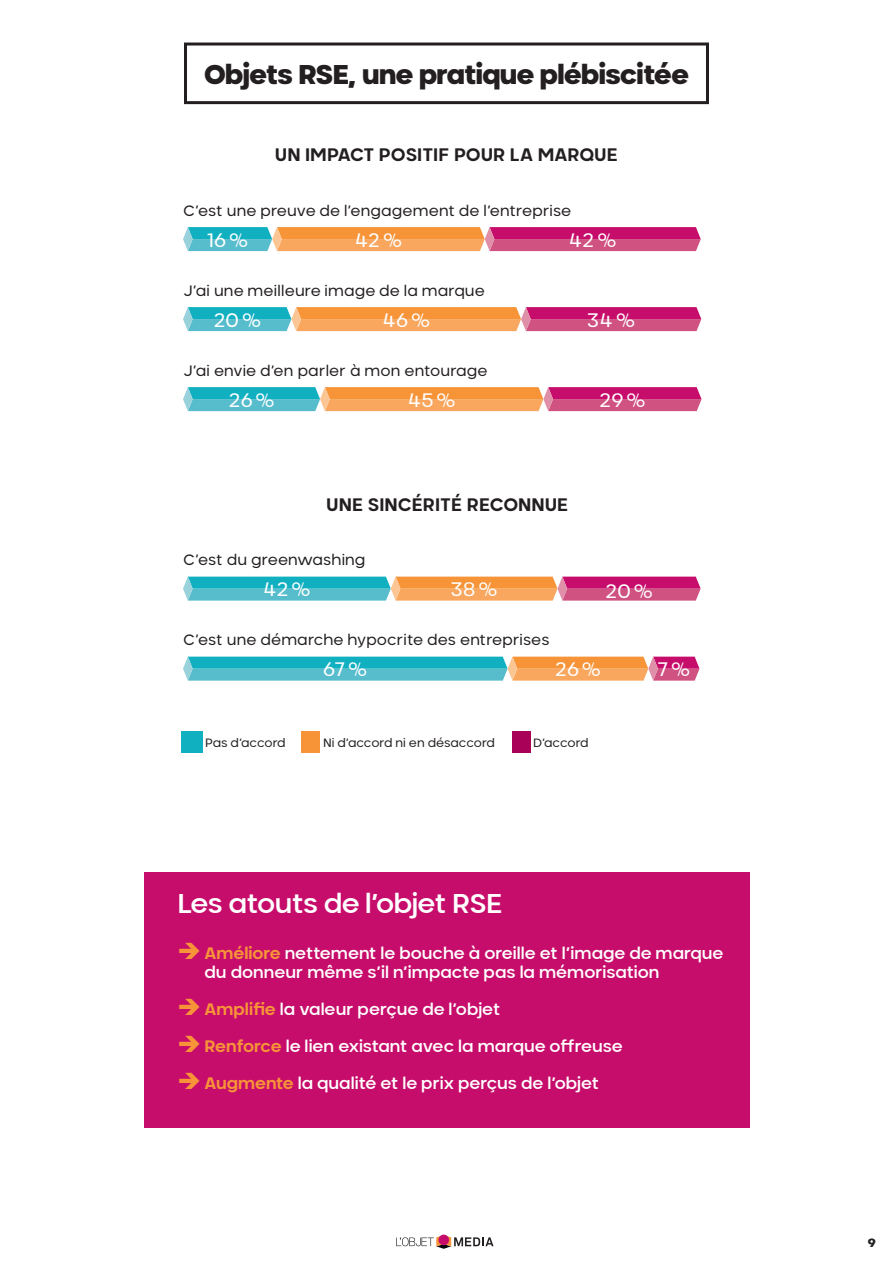
<style>
.page{position:relative;width:893px;height:1263px;background:#fff}
.page>*{position:absolute;margin:0;border:0;box-sizing:border-box;transform-origin:0 0}
.t1{font:27px "Neometric Alt Black";letter-spacing:-.02em;color:#231f20}
.t2{font:500 27px "Neometric Alt";letter-spacing:-.03em;color:#fff}
.t3{font:19.5px "Neometric";letter-spacing:-.035em;color:#fff}
.t4{font:700 18px "Neometric Alt";color:#231f20}
.t5{font:500 16.5px/19.8px "Neometric Alt";color:#fff}
.t6{font:15px "Neometric";letter-spacing:.01em;color:#231f20}
.t7{font:12px "Neometric";letter-spacing:-.01em;color:#231f20}
.t8{font:12px "Neometric Alt Black";color:#231f20}
.s1{font-weight:700;color:#f79438}
</style>
<div class="page">
<div style="left:184px;top:43px;width:525px;height:61px;border:3px solid #231f20"></div>
<div style="left:144px;top:873px;width:605px;height:255px;background:#c70d6b"></div>
<svg style="left:183px;top:227px;width:518px;height:24px;background:#c77978"></svg>
<svg style="left:183px;top:307px;width:518px;height:24px;background:#c38279"></svg>
<svg style="left:183px;top:387px;width:518px;height:24px;background:#ba887e"></svg>
<div style="left:181px;top:732px;width:21px;height:21px;background:#10b0c1"></div>
<div style="left:301px;top:732px;width:19px;height:21px;background:#f79438"></div>
<div style="left:512px;top:732px;width:18px;height:21px;background:#a90157"></div>
<svg style="left:183px;top:577px;width:518px;height:24px;background:#a39190"></svg>
<svg style="left:183px;top:657px;width:516px;height:24px;background:#7fa9a4"></svg>
<svg style="left:396px;top:1234px;width:97px;height:15px"></svg>
<h1 class="t1" style="left:204px;top:56px;width:487px">Objets RSE, une pratique plébiscitée</h1>
<p class="t4" style="left:275px;top:143px;width:345px">UN IMPACT POSITIF POUR LA MARQUE</p>
<p class="t6" style="left:183px;top:200px;width:390px">C’est une preuve de l’engagement de l’entreprise</p>
<p class="t3" style="left:207px;top:227px;width:43px">16%</p>
<p class="t3" style="left:354px;top:227px;width:50px">42%</p>
<p class="t3" style="left:569px;top:227px;width:50px">42%</p>
<p class="t6" style="left:183px;top:280px;width:303px">J’ai une meilleure image de la marque</p>
<p class="t3" style="left:213px;top:307px;width:50px">20%</p>
<p class="t3" style="left:382px;top:307px;width:50px">46%</p>
<p class="t3" style="left:587px;top:307px;width:50px">34%</p>
<p class="t6" style="left:183px;top:360px;width:306px">J’ai envie d’en parler à mon entourage</p>
<p class="t3" style="left:228px;top:387px;width:48px">26%</p>
<p class="t3" style="left:407px;top:387px;width:50px">45%</p>
<p class="t3" style="left:599px;top:387px;width:49px">29%</p>
<p class="t4" style="left:326px;top:492px;width:244px">UNE SINCÉRITÉ RECONNUE</p>
<p class="t6" style="left:183px;top:550px;width:184px">C’est du greenwashing</p>
<p class="t3" style="left:263px;top:576px;width:50px">42%</p>
<p class="t3" style="left:450px;top:576px;width:49px">38%</p>
<p class="t3" style="left:605px;top:578px;width:50px">20%</p>
<p class="t6" style="left:183px;top:630px;width:368px">C’est une démarche hypocrite des entreprises</p>
<p class="t3" style="left:323px;top:656px;width:46px">67%</p>
<p class="t3" style="left:555px;top:656px;width:48px">26%</p>
<p class="t3" style="left:657px;top:656px;width:35px">7%</p>
<p class="t7" style="left:205px;top:735px;width:82px">Pas d’accord</p>
<p class="t7" style="left:323px;top:735px;width:173px">Ni d’accord ni en désaccord</p>
<p class="t7" style="left:533px;top:735px;width:57px">D’accord</p>
<h1 class="t2" style="left:178px;top:885px;width:327px">Les atouts de l’objet RSE</h1>
<p class="t5" style="left:205px;top:942px;width:521px"><span class="s1">Améliore</span> nettement le bouche à oreille et l’image de marque du donneur même s’il n’impacte pas la mémorisation</p>
<p class="t5" style="left:205px;top:999px;width:297px"><span class="s1">Amplifie</span> la valeur perçue de l’objet</p>
<p class="t5" style="left:205px;top:1036px;width:420px"><span class="s1">Renforce</span> le lien existant avec la marque offreuse</p>
<p class="t5" style="left:205px;top:1072px;width:396px"><span class="s1">Augmente</span> la qualité et le prix perçus de l’objet</p>
<p class="t8" style="left:868px;top:1234px;width:10px">9</p>
</div>
